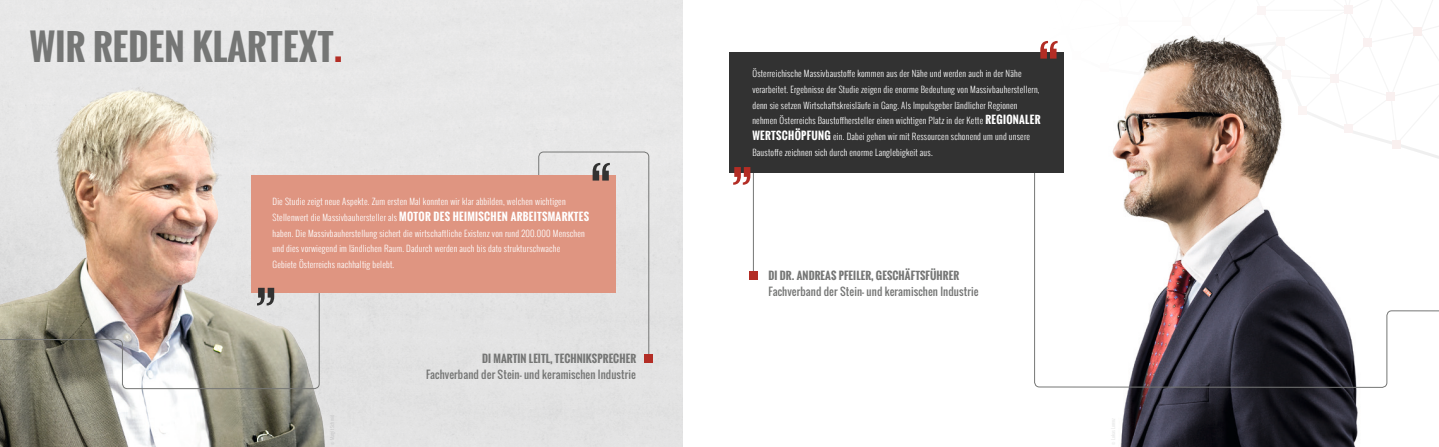
<style>
.page{position:relative;width:1439px;height:447px;background:#fff}
.page>*{position:absolute;margin:0;border:0;box-sizing:border-box;transform-origin:0 0}
.t1{font:92.66px "Knockout HTF28 Junior Featherwt";color:#323232}
.t2{font:92.66px "Knockout HTF28 Junior Featherwt";color:#b32d25}
.t3{font:700 35.35px "Oswald";letter-spacing:.01em;color:#757675}
.t4{font:10.5px "Oswald";letter-spacing:.01em;color:#757675}
.t5{font:700 10.5px "Oswald";letter-spacing:.01em;color:#757675}
.t6{font:300 8.75px/15.8px "Oswald";letter-spacing:.025em;color:#fff}
.s1{color:#b32d25}
.s2{font-weight:700;font-size:10.5px}
</style>
<div class="page">
<div style="left:1119px;top:17px;width:8px;height:8px;background:#fdfbfb"></div>
<div style="left:1182px;top:17px;width:9px;height:8px;background:#fcf9f8"></div>
<div style="left:1257px;top:6px;width:8px;height:9px;background:#fbf5f5"></div>
<div style="left:1343px;top:5px;width:9px;height:9px;background:#faf2f2"></div>
<img style="left:987px;top:26px;width:451px;height:420px">
<div style="left:538px;top:151px;width:112px;height:211px;background:#e3e3e3"></div>
<img style="left:0;top:14px;width:377px;height:432px">
<img style="left:0;top:240px;width:320px;height:149px">
<div style="left:251px;top:175px;width:364px;height:117px;background:#df9581"></div>
<svg style="left:752px;top:88px;width:687px;height:300px"></svg>
<div style="left:729px;top:53px;width:335px;height:120px;background:#323232"></div>
<div style="left:644px;top:354px;width:9px;height:9px;background:#b32d25"></div>
<div style="left:749px;top:271px;width:9px;height:9px;background:#b32d25"></div>
<h2 class="t3" style="left:30px;top:20px;width:314px">WIR REDEN KLARTEXT<span class="s1">.</span></h2>
<h1 class="t1" style="left:590px;top:148px;width:24px">“</h1>
<p class="t6" style="left:272px;top:193px;width:318px">Die Studie zeigt neue Aspekte. Zum ersten Mal konnten wir klar abbilden, welchen wichtigen Stellenwert die Massivbauhersteller als <span class="s2">MOTOR DES HEIMISCHEN ARBEITSMARKTES </span>haben. Die Massivbauherstellung sichert die wirtschaftliche Existenz von rund 200.000 Menschen und dies vorwiegend im ländlichen Raum. Dadurch werden auch bis dato strukturschwache<br>Gebiete Österreichs nachhaltig belebt.</p>
<h1 class="t1" style="left:255px;top:220px;width:24px">„</h1>
<p class="t5" style="left:482px;top:350px;width:155px">DI MARTIN LEITL, TECHNIKSPRECHER</p>
<p class="t4" style="left:426px;top:366px;width:212px">Fachverband der Stein- und keramischen Industrie</p>
<h1 class="t2" style="left:1037px;top:26px;width:24px">“</h1>
<p class="t6" style="left:752px;top:66px;width:289px">Österreichische Massivbaustoffe kommen aus der Nähe und werden auch in der Nähe verarbeitet. Ergebnisse der Studie zeigen die enorme Bedeutung von Massivbauherstellern, denn sie setzen Wirtschaftskreisläufe in Gang. Als Impulsgeber ländlicher Regionen nehmen Österreichs Baustoffhersteller einen wichtigen Platz in der Kette <span class="s2">REGIONALER WERTSCHÖPFUNG</span> ein. Dabei gehen wir mit Ressourcen schonend um und unsere Baustoffe zeichnen sich durch enorme Langlebigkeit aus.</p>
<h1 class="t2" style="left:731px;top:100px;width:24px">„</h1>
<p class="t5" style="left:768px;top:268px;width:192px">DI DR. ANDREAS PFEILER, GESCHÄFTSFÜHRER</p>
<p class="t4" style="left:768px;top:283px;width:212px">Fachverband der Stein- und keramischen Industrie</p>
</div>
